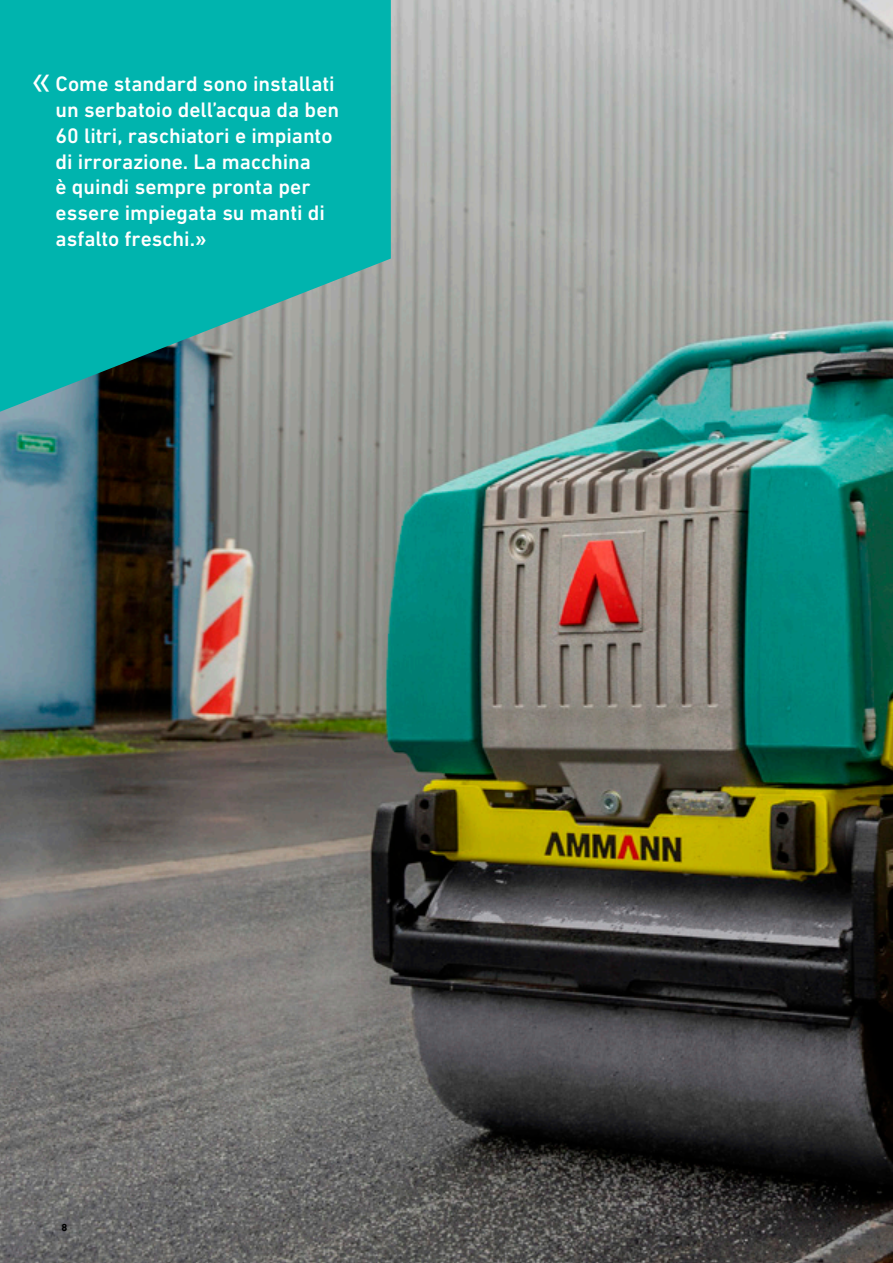
<style>
.page{position:relative;width:893px;height:1263px;background:#fff}
.page>*{position:absolute;margin:0;border:0;box-sizing:border-box;transform-origin:0 0}
.t1{font:42.75px "Frutiger Next LTW1 G";color:#fff}
.t2{font:500 21.3px/25.8px "DIN Next LT Pro";color:#fff}
.t3{font:700 10.5px "DIN Next LT Pro";color:#000}
.s1{font-family:"Frutiger Next LTW1 G";font-weight:700}
</style>
<div class="page">
<img style="left:0;top:0;width:893px;height:1263px">
<svg style="left:0;top:0;width:391px;height:412px;background:#17aba6"></svg>
<h1 class="t1" style="left:32px;top:56px;width:20px">«</h1>
<p class="t2" style="left:56px;top:71px;width:285px">Come standard sono installati un serbatoio dell’acqua da ben<br>60 litri, raschiatori e impianto di irrorazione. La macchina<br>è quindi sempre pronta per essere impiegata su manti di asfalto freschi.<span class="s1">»</span></p>
<p class="t3" style="left:62px;top:1221px;width:7px">8</p>
</div>
